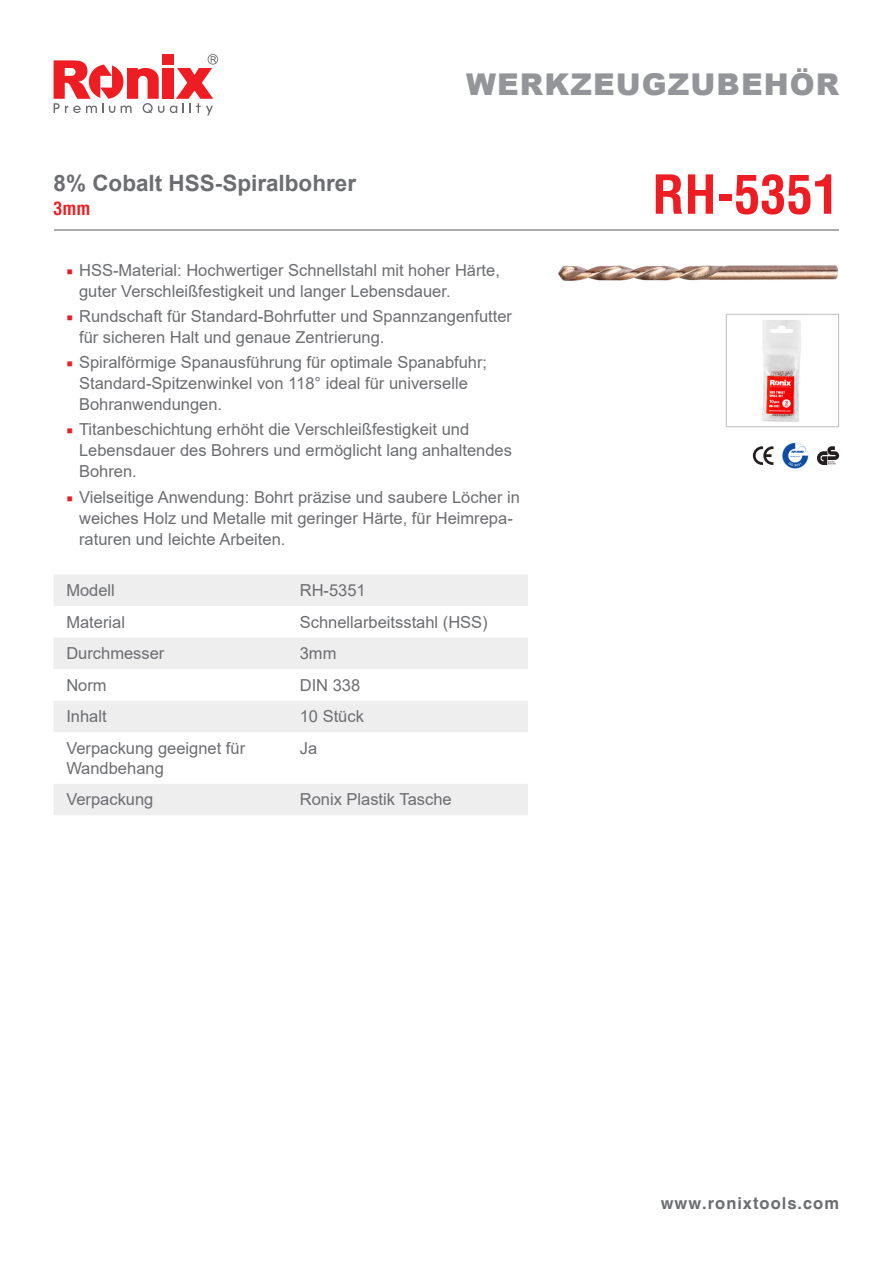
<style>
.page{position:relative;width:893px;height:1263px;background:#fff}
.page>*{position:absolute;margin:0;border:0;box-sizing:border-box;transform-origin:0 0}
.t1{font:700 condensed 52.5px "Helvetica LT";color:#ee1d23}
.t2{font:900 30px "Arial";letter-spacing:.035em;color:#939598}
.t3{font:700 22.5px "Arial";color:#6c6d70}
.t4{font:700 condensed 18px "Helvetica LT";color:#ee1d23}
.t5{font:16.5px/21px "Arial";color:#6c6d70}
.t6{font:700 16.5px "Helvetica CE";letter-spacing:.06em;color:#6c6d70}
.s1{font-family:"Minion Pro";color:#ee1d23}
</style>
<div class="page">
<svg style="left:170px;top:54px;width:48px;height:61px"></svg>
<div style="left:162px;top:68px;width:11px;height:31px;background:#ee1d23"></div>
<svg style="left:54px;top:60px;width:110px;height:53px"></svg>
<div style="left:162px;top:54px;width:11px;height:11px;background:#ee1d23"></div>
<div style="left:54px;top:574px;width:474px;height:241px;background:#eeeeef"></div>
<svg style="left:54px;top:606px;width:474px;height:178px"></svg>
<hr style="left:54px;top:229px;width:785px;height:2px;background:#6c6d70">
<img style="left:558px;top:265px;width:280px;height:16px">
<img style="left:762px;top:320px;width:39px;height:102px">
<div style="left:726px;top:314px;width:113px;height:113px;border:1px solid #bcbdc0"></div>
<svg style="left:782px;top:443px;width:26px;height:26px"></svg>
<svg style="left:753px;top:446px;width:20px;height:19px"></svg>
<svg style="left:817px;top:446px;width:22px;height:19px"></svg>
<p class="t3" style="left:54px;top:167px;width:304px">8% Cobalt HSS-Spiralbohrer</p>
<p class="t4" style="left:54px;top:197px;width:39px">3mm</p>
<p class="t2" style="left:466px;top:63px;width:374px">WERKZEUGZUBEHÖR</p>
<p class="t1" style="left:652px;top:162px;width:188px">RH-5351</p>
<p class="t5" style="left:79px;top:259px;width:422px;text-indent:-13px"><span class="s1">■</span> HSS-Material: Hochwertiger Schnellstahl mit hoher Härte, guter Verschleißfestigkeit und langer Lebensdauer.</p>
<p class="t5" style="left:79px;top:305px;width:434px;text-indent:-13px"><span class="s1">■</span> Rundschaft für Standard-Bohrfutter und Spannzangenfutter für sicheren Halt und genaue Zentrierung.</p>
<p class="t5" style="left:79px;top:352px;width:410px;text-indent:-13px"><span class="s1">■</span> Spiralförmige Spanausführung für optimale Spanabfuhr;<br>Standard-Spitzenwinkel von 118° ideal für universelle<br>Bohranwendungen.</p>
<p class="t5" style="left:79px;top:419px;width:434px;text-indent:-13px"><span class="s1">■</span> Titanbeschichtung erhöht die Verschleißfestigkeit und<br>Lebensdauer des Bohrers und ermöglicht lang anhaltendes<br>Bohren.</p>
<p class="t5" style="left:79px;top:486px;width:442px;text-indent:-13px"><span class="s1">■</span> Vielseitige Anwendung: Bohrt präzise und saubere Löcher in weiches Holz und Metalle mit geringer Härte, für Heimrepa&shy;raturen und leichte Arbeiten.</p>
<p class="t5" style="left:66px;top:580px;width:50px">Modell</p>
<p class="t5" style="left:300px;top:580px;width:68px">RH-5351</p>
<p class="t5" style="left:66px;top:611px;width:60px">Material</p>
<p class="t5" style="left:300px;top:611px;width:189px">Schnellarbeitsstahl (HSS)</p>
<p class="t5" style="left:66px;top:643px;width:100px">Durchmesser</p>
<p class="t5" style="left:300px;top:643px;width:38px">3mm</p>
<p class="t5" style="left:66px;top:674px;width:42px">Norm</p>
<p class="t5" style="left:300px;top:674px;width:62px">DIN 338</p>
<p class="t5" style="left:66px;top:706px;width:42px">Inhalt</p>
<p class="t5" style="left:300px;top:706px;width:66px">10 Stück</p>
<p class="t5" style="left:66px;top:738px;width:180px;line-height:19.8px">Verpackung geeignet für<br>Wandbehang</p>
<p class="t5" style="left:300px;top:738px;width:19px">Ja</p>
<p class="t5" style="left:66px;top:789px;width:89px">Verpackung</p>
<p class="t5" style="left:300px;top:789px;width:153px">Ronix Plastik Tasche</p>
<p class="t6" style="left:661px;top:1193px;width:180px">www.ronixtools.com</p>
</div>
